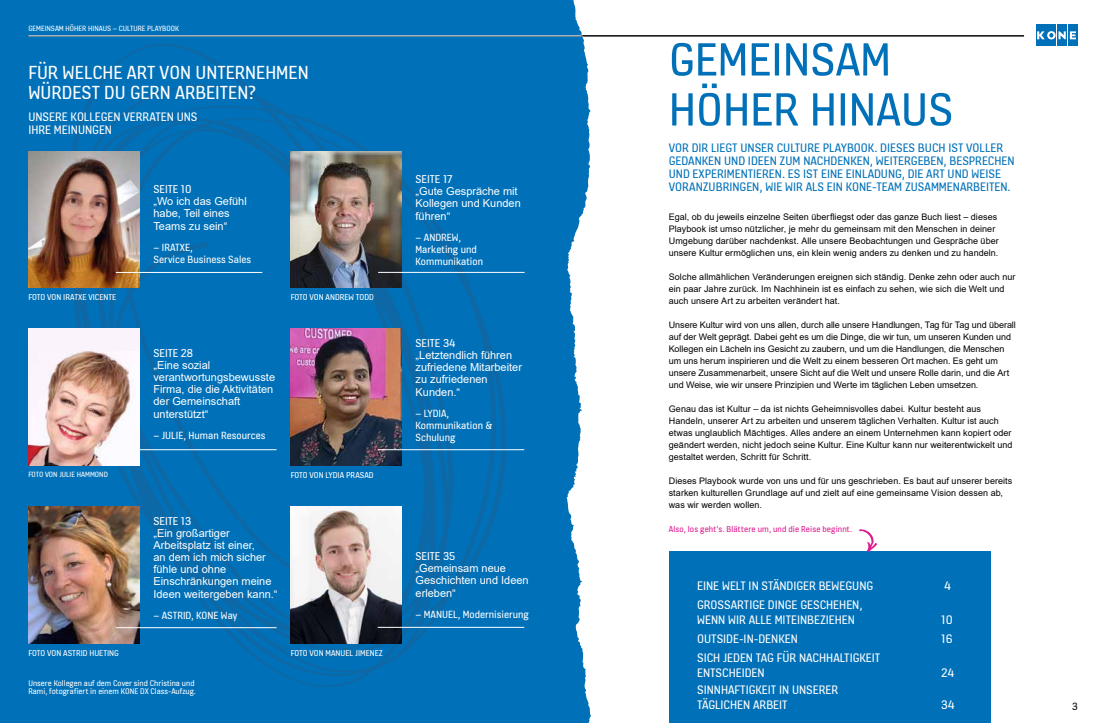
<style>
.page{position:relative;width:1106px;height:723px;background:#fff}
.page>*{position:absolute;margin:0;border:0;box-sizing:border-box;transform-origin:0 0}
.t1{font:50px/50px "KONE Information";color:#0071b9}
.t2{font:20px/20px "KONE Information";color:#fff}
.t3{font:13px/15px "KONE Information";color:#fff}
.t4{font:13px/13px "KONE Information";color:#0071b9}
.t5{font:12px "KONE Information";color:#fff}
.t6{font:11px/12px "Arial";color:#fff}
.t7{font:11px/12px "KONE Information";color:#fff}
.t8{font:11px "KONE Information";color:#000}
.t9{font:9px/12px "Arial";letter-spacing:.005em;color:#000}
.t10{font:9px "KONE Information";color:#fff}
.t11{font:9px "KONE Information";letter-spacing:.015em;color:#de198d}
.t12{font:8.6px/8px "KONE Information";color:#fff}
.t13{font:8px "KONE Information";color:#fff}
</style>
<div class="page">
<div style="left:0;top:0;width:553px;height:723px;background:#0071b9"></div>
<svg style="left:410px;top:0;width:181px;height:723px"></svg>
<svg style="left:68px;top:42px;width:441px;height:655px"></svg>
<div style="left:28px;top:328px;width:112px;height:137px;background:#faf3fb"></div>
<img style="left:28px;top:351px;width:102px;height:114px">
<hr style="left:115px;top:449px;width:161px;height:1px;background:#fff">
<img style="left:291px;top:328px;width:111px;height:137px">
<hr style="left:378px;top:449px;width:146px;height:1px;background:#fff">
<img style="left:291px;top:506px;width:111px;height:137px">
<hr style="left:378px;top:627px;width:146px;height:1px;background:#fff">
<img style="left:291px;top:151px;width:111px;height:137px">
<hr style="left:378px;top:272px;width:146px;height:1px;background:#fff">
<img style="left:28px;top:151px;width:112px;height:137px">
<hr style="left:116px;top:272px;width:146px;height:1px;background:#fff">
<img style="left:28px;top:506px;width:112px;height:137px">
<hr style="left:116px;top:627px;width:160px;height:1px;background:#fff">
<div style="left:669px;top:552px;width:321px;height:171px;background:#0071b9"></div>
<svg style="left:859px;top:529px;width:18px;height:23px"></svg>
<hr style="left:28px;top:36px;width:996px;height:1px;background:#000">
<hr style="left:28px;top:36px;width:553px;height:1px;background:#fff">
<div style="left:1035px;top:25px;width:10px;height:21px;background:#0071b9"></div>
<div style="left:1057px;top:25px;width:10px;height:21px;background:#0071b9"></div>
<div style="left:1046px;top:25px;width:10px;height:21px;background:#0071b9"></div>
<div style="left:1068px;top:25px;width:9px;height:21px;background:#0071b9"></div>
<svg style="left:1037px;top:31px;width:39px;height:8px"></svg>
<p class="t13" style="left:28px;top:23px;width:152px">GEMEINSAM HÖHER HINAUS – CULTURE PLAYBOOK</p>
<h2 class="t2" style="left:28px;top:61px;width:282px">FÜR WELCHE ART VON UNTERNEHMEN<br>WÜRDEST DU GERN ARBEITEN?</h2>
<h3 class="t3" style="left:28px;top:109px;width:171px;line-height:13px">UNSERE KOLLEGEN VERRATEN UNS<br>IHRE MEINUNGEN</h3>
<p class="t10" style="left:28px;top:291px;width:89px">FOTO VON IRATXE VICENTE</p>
<h3 class="t5" style="left:153px;top:182px;width:40px">SEITE 10</h3>
<p class="t6" style="left:153px;top:195px;width:95px">„Wo ich das Gefühl habe, Teil eines</p>
<p class="t6" style="left:153px;top:220px;width:75px">Teams zu sein“</p>
<p class="t7" style="left:153px;top:241px;width:99px">– IRATXE,<br>Service Business Sales</p>
<p class="t10" style="left:291px;top:291px;width:85px">FOTO VON ANDREW TODD</p>
<p class="t13" style="left:28px;top:469px;width:81px">FOTO VON JULIE HAMMOND</p>
<h3 class="t5" style="left:153px;top:345px;width:41px">SEITE 28</h3>
<p class="t6" style="left:153px;top:359px;width:123px">„Eine sozial verantwortungsbewusste<br>Firma, die die Aktivitäten der Gemeinschaft</p>
<p class="t6" style="left:153px;top:408px;width:57px">unterstützt“</p>
<p class="t7" style="left:153px;top:429px;width:114px">– JULIE, Human Resources</p>
<p class="t10" style="left:291px;top:469px;width:84px">FOTO VON LYDIA PRASAD</p>
<p class="t10" style="left:28px;top:647px;width:92px">FOTO VON ASTRID HUETING</p>
<h3 class="t5" style="left:153px;top:513px;width:39px">SEITE 13</h3>
<p class="t6" style="left:153px;top:527px;width:119px">„Ein großartiger<br>Arbeitsplatz ist einer,<br>an dem ich mich sicher fühle und ohne<br>Einschränkungen meine</p>
<p class="t6" style="left:153px;top:588px;width:126px">Ideen weitergeben kann.“</p>
<p class="t7" style="left:153px;top:609px;width:86px">– ASTRID, KONE Way</p>
<p class="t12" style="left:28px;top:679px;width:169px">Unsere Kollegen auf dem Cover sind Christina und<br>Rami, fotografiert in einem KONE DX Class-Aufzug.</p>
<p class="t10" style="left:291px;top:647px;width:94px">FOTO VON MANUEL JIMENEZ</p>
<h3 class="t5" style="left:415px;top:171px;width:38px">SEITE 17</h3>
<p class="t6" style="left:415px;top:185px;width:107px">„Gute Gespräche mit<br>Kollegen und Kunden</p>
<p class="t6" style="left:415px;top:210px;width:36px">führen“</p>
<p class="t7" style="left:415px;top:231px;width:69px">– ANDREW,<br>Marketing und<br>Kommunikation</p>
<h3 class="t5" style="left:415px;top:335px;width:41px">SEITE 34</h3>
<p class="t6" style="left:415px;top:349px;width:108px">„Letztendlich führen zufriedene Mitarbeiter zu zufriedenen</p>
<p class="t6" style="left:415px;top:386px;width:46px">Kunden.“</p>
<p class="t7" style="left:415px;top:407px;width:78px">– LYDIA,<br>Kommunikation &amp;<br>Schulung</p>
<h3 class="t5" style="left:415px;top:548px;width:41px">SEITE 35</h3>
<p class="t6" style="left:415px;top:562px;width:115px">„Gemeinsam neue<br>Geschichten und Ideen</p>
<p class="t6" style="left:415px;top:587px;width:42px">erleben“</p>
<p class="t7" style="left:415px;top:608px;width:115px">– MANUEL, Modernisierung</p>
<h1 class="t1" style="left:669px;top:32px;width:286px">GEMEINSAM<br>HÖHER HINAUS</h1>
<p class="t4" style="left:669px;top:140px;width:347px">VOR DIR LIEGT UNSER CULTURE PLAYBOOK. DIESES BUCH IST VOLLER GEDANKEN UND IDEEN ZUM NACHDENKEN, WEITERGEBEN, BESPRECHEN UND EXPERIMENTIEREN. ES IST EINE EINLADUNG, DIE ART UND WEISE VORANZUBRINGEN, WIE WIR ALS EIN KONE-TEAM ZUSAMMENARBEITEN.</p>
<p class="t9" style="left:669px;top:211px;width:331px">Egal, ob du jeweils einzelne Seiten überfliegst oder das ganze Buch liest – dieses Playbook ist umso nützlicher, je mehr du gemeinsam mit den Menschen in deiner Umgebung darüber nachdenkst. Alle unsere Beobachtungen und Gespräche über unsere Kultur ermöglichen uns, ein klein wenig anders zu denken und zu handeln.</p>
<p class="t9" style="left:669px;top:271px;width:348px">Solche allmählichen Veränderungen ereignen sich ständig. Denke zehn oder auch nur ein paar Jahre zurück. Im Nachhinein ist es einfach zu sehen, wie sich die Welt und auch unsere Art zu arbeiten verändert hat.</p>
<p class="t9" style="left:669px;top:319px;width:348px">Unsere Kultur wird von uns allen, durch alle unsere Handlungen, Tag für Tag und überall auf der Welt geprägt. Dabei geht es um die Dinge, die wir tun, um unseren Kunden und Kollegen ein Lächeln ins Gesicht zu zaubern, und um die Handlungen, die Menschen um uns herum inspirieren und die Welt zu einem besseren Ort machen. Es geht um unsere Zusammenarbeit, unsere Sicht auf die Welt und unsere Rolle darin, und die Art und Weise, wie wir unsere Prinzipien und Werte im täglichen Leben umsetzen.</p>
<p class="t9" style="left:669px;top:403px;width:345px">Genau das ist Kultur – da ist nichts Geheimnisvolles dabei. Kultur besteht aus Handeln, unserer Art zu arbeiten und unserem täglichen Verhalten. Kultur ist auch etwas unglaublich Mächtiges. Alles andere an einem Unternehmen kann kopiert oder geändert werden, nicht jedoch seine Kultur. Eine Kultur kann nur weiterentwickelt und gestaltet werden, Schritt für Schritt.</p>
<p class="t9" style="left:669px;top:475px;width:345px">Dieses Playbook wurde von uns und für uns geschrieben. Es baut auf unserer bereits starken kulturellen Grundlage auf und zielt auf eine gemeinsame Vision dessen ab, was wir werden wollen.</p>
<p class="t11" style="left:669px;top:523px;width:185px">Also, los geht's. Blättere um, und die Reise beginnt.</p>
<h3 class="t3" style="left:697px;top:578px;width:178px">EINE WELT IN STÄNDIGER BEWEGUNG</h3>
<h3 class="t3" style="left:944px;top:578px;width:8px">4</h3>
<h3 class="t3" style="left:697px;top:597px;width:167px">GROSSARTIGE DINGE GESCHEHEN,<br>WENN WIR ALLE MITEINBEZIEHEN</h3>
<h3 class="t3" style="left:941px;top:612px;width:13px">10</h3>
<h3 class="t3" style="left:697px;top:631px;width:102px">OUTSIDE-IN-DENKEN</h3>
<h3 class="t3" style="left:941px;top:631px;width:13px">16</h3>
<h3 class="t3" style="left:697px;top:650px;width:185px">SICH JEDEN TAG FÜR NACHHALTIGKEIT<br>ENTSCHEIDEN</h3>
<h3 class="t3" style="left:941px;top:665px;width:15px">24</h3>
<h3 class="t3" style="left:697px;top:682px;width:143px">SINNHAFTIGKEIT IN UNSERER<br>TÄGLICHEN ARBEIT</h3>
<h3 class="t3" style="left:941px;top:697px;width:15px">34</h3>
<p class="t8" style="left:1072px;top:699px;width:7px">3</p>
</div>
